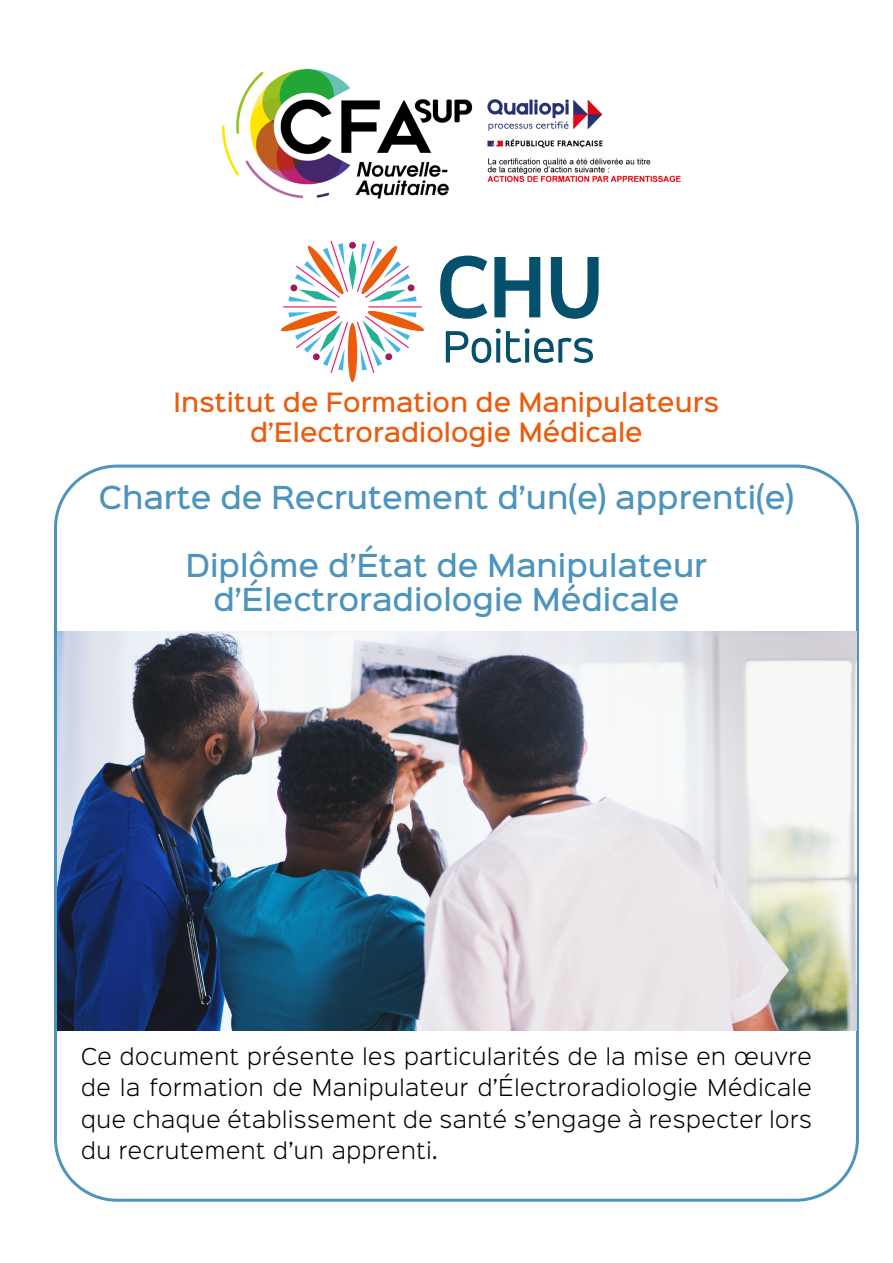
<style>
.page{position:relative;width:893px;height:1263px;background:#fff}
.page>*{position:absolute;margin:0;border:0;box-sizing:border-box;transform-origin:0 0}
.t1{font:500 28.5px/34.2px "Sinkin Sans 500";color:#4d94bd;text-align:center}
.t2{font:500 24px/30px "Sinkin Sans 500";color:#e95c0c;text-align:center}
.t3{font:300 21px/31.5px "Sinkin Sans 300";letter-spacing:.03em;color:#000;text-align:justify}
</style>
<div class="page">
<img style="left:222px;top:69px;width:459px;height:130px">
<div style="left:348px;top:323px;width:9px;height:59px;background:#ea5b0b;border-radius:50%"></div>
<svg style="left:280px;top:241px;width:145px;height:132px"></svg>
<svg style="left:440px;top:256px;width:47px;height:63px"></svg>
<svg style="left:494px;top:257px;width:46px;height:60px"></svg>
<svg style="left:551px;top:257px;width:48px;height:62px"></svg>
<svg style="left:446px;top:328px;width:147px;height:35px"></svg>
<img style="left:57px;top:631px;width:799px;height:399px">
<p class="t2" style="left:174px;top:385px;width:547px">Institut de Formation de Manipulateurs d’Electroradiologie Médicale</p>
<h1 class="t1" style="left:99px;top:478px;width:697px">Charte de Recrutement d’un(e) apprenti(e)</h1>
<h1 class="t1" style="left:186px;top:546px;width:523px">Diplôme d’État de Manipulateur d’Électroradiologie Médicale</h1>
<p class="t3" style="left:81px;top:1039px;width:732px">Ce document présente les particularités de la mise en œuvre de la formation de Manipulateur d’Électroradiologie Médicale que chaque établissement de santé s’engage à respecter lors du recrutement d’un apprenti.</p>
</div>
